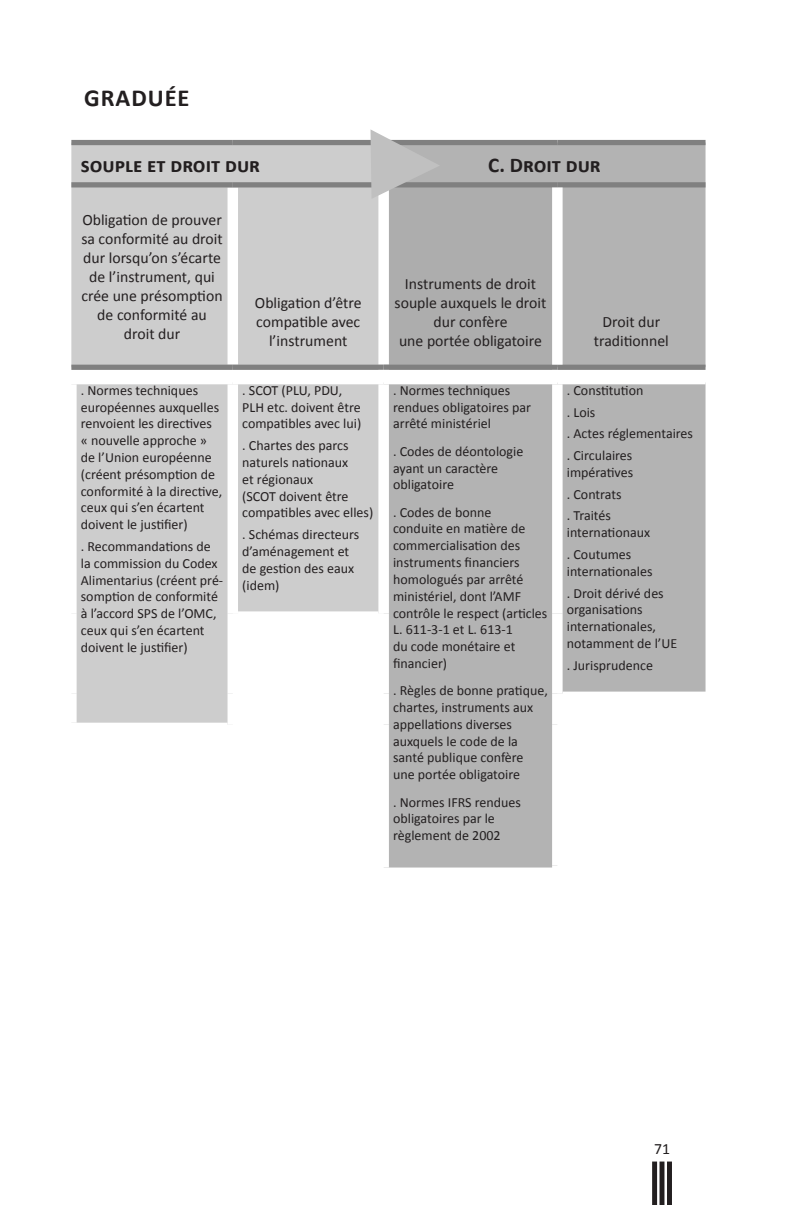
<style>
.page{position:relative;width:808px;height:1205px;background:#fff}
.page>*{position:absolute;margin:0;border:0;box-sizing:border-box;transform-origin:0 0}
.t1{font:700 24.5px "Calibri";letter-spacing:.04em;color:#231f20}
.t2{font:700 21px "Calibri";color:#231f20}
.t3{font:15.75px/18.9px "Calibri";color:#231f20;text-align:center}
.t4{font:14px/16.8px "Calibri";color:#231f20}
.s1{color:#fff}
</style>
<div class="page">
<div style="left:652px;top:1161px;width:5px;height:44px;background:#231f20"></div>
<div style="left:667px;top:1161px;width:5px;height:44px;background:#231f20"></div>
<div style="left:659px;top:1161px;width:5px;height:44px;background:#231f20"></div>
<svg style="left:71px;top:145px;width:307px;height:577px;background:#d2d2d2"></svg>
<svg style="left:389px;top:145px;width:316px;height:722px;background:#bdbdbd"></svg>
<div style="left:384px;top:185px;width:173px;height:182px;background:#adadad"></div>
<svg style="left:389px;top:370px;width:316px;height:10px"></svg>
<div style="left:71px;top:140px;width:162px;height:5px;background:#808080"></div>
<div style="left:233px;top:140px;width:151px;height:5px;background:#808080"></div>
<div style="left:227px;top:187px;width:11px;height:177px;background:#fff"></div>
<div style="left:378px;top:187px;width:11px;height:177px;background:#fff"></div>
<div style="left:71px;top:182px;width:162px;height:5px;background:#808080"></div>
<div style="left:233px;top:182px;width:151px;height:5px;background:#808080"></div>
<div style="left:227px;top:370px;width:11px;height:10px;background:#fff"></div>
<div style="left:71px;top:364px;width:162px;height:6px;background:#808080"></div>
<div style="left:233px;top:364px;width:151px;height:6px;background:#808080"></div>
<div style="left:384px;top:364px;width:173px;height:6px;background:#808080"></div>
<div style="left:552px;top:370px;width:10px;height:10px;background:#fff"></div>
<div style="left:66px;top:384px;width:11px;height:229px;background:#fff"></div>
<div style="left:66px;top:613px;width:11px;height:80px;background:#fff"></div>
<div style="left:66px;top:693px;width:11px;height:29px;background:#fff"></div>
<div style="left:227px;top:384px;width:11px;height:229px;background:#fff"></div>
<div style="left:227px;top:613px;width:11px;height:80px;background:#fff"></div>
<div style="left:227px;top:693px;width:11px;height:31px;background:#fff"></div>
<hr style="left:66px;top:380px;width:167px;height:4px;background:#fff">
<hr style="left:233px;top:380px;width:151px;height:4px;background:#fff">
<hr style="left:384px;top:380px;width:173px;height:4px;background:#fff">
<svg style="left:238px;top:611px;width:140px;height:4px"></svg>
<svg style="left:72px;top:722px;width:155px;height:1px"></svg>
<div style="left:552px;top:693px;width:10px;height:31px;background:#fff"></div>
<div style="left:552px;top:724px;width:10px;height:141px;background:#fff"></div>
<div style="left:700px;top:695px;width:11px;height:29px;background:#fff"></div>
<div style="left:700px;top:724px;width:11px;height:141px;background:#fff"></div>
<hr style="left:552px;top:865px;width:159px;height:4px;background:#fff">
<div style="left:384px;top:140px;width:173px;height:5px;background:#808080"></div>
<div style="left:557px;top:140px;width:148px;height:5px;background:#808080"></div>
<div style="left:384px;top:182px;width:173px;height:5px;background:#808080"></div>
<div style="left:557px;top:182px;width:148px;height:5px;background:#808080"></div>
<div style="left:557px;top:364px;width:148px;height:6px;background:#808080"></div>
<div style="left:552px;top:187px;width:10px;height:177px;background:#fff"></div>
<hr style="left:557px;top:380px;width:148px;height:4px;background:#fff">
<svg style="left:562px;top:691px;width:144px;height:4px"></svg>
<div style="left:552px;top:384px;width:10px;height:229px;background:#fff"></div>
<div style="left:552px;top:613px;width:10px;height:80px;background:#fff"></div>
<svg style="left:364px;top:129px;width:84px;height:75px"></svg>
<p class="t1" style="left:66px;top:82px;width:125px"><span class="s1">.</span> GRADUÉE</p>
<p class="t2" style="left:81px;top:152px;width:181px">souple et droit dur</p>
<p class="t2" style="left:488px;top:152px;width:114px">C. Droit dur</p>
<p class="t3" style="left:81px;top:210px;width:143px">Obligation de prouver sa conformité au droit dur lorsqu’on s’écarte de l’instrument, qui crée une présomption de conformité au droit dur</p>
<p class="t4" style="left:81px;top:381px;width:143px">. Normes techniques européennes auxquelles renvoient les directives « nouvelle approche » de l’Union européenne (créent présomption de conformité à la directive, ceux qui s’en écartent doivent le justifier)</p>
<p class="t4" style="left:81px;top:537px;width:144px">. Recommandations de la commission du Codex<br>Alimentarius (créent pré&shy;somption de conformité à l’accord SPS de l’OMC, ceux qui s’en écartent doivent le justifier)</p>
<p class="t3" style="left:255px;top:292px;width:108px">Obligation d’être compatible avec l’instrument</p>
<p class="t4" style="left:242px;top:381px;width:120px">. SCOT (PLU, PDU,<br>PLH etc. doivent être compatibles avec lui)</p>
<p class="t4" style="left:242px;top:436px;width:133px">. Chartes des parcs naturels nationaux<br>et régionaux<br>(SCOT doivent être compatibles avec elles)</p>
<p class="t4" style="left:242px;top:525px;width:119px">. Schémas directeurs d’aménagement et de gestion des eaux (idem)</p>
<p class="t3" style="left:394px;top:273px;width:153px">Instruments de droit souple auxquels le droit dur confère</p>
<p class="t3" style="left:399px;top:330px;width:144px">une portée obligatoire</p>
<p class="t4" style="left:393px;top:381px;width:139px">. Normes techniques rendues obligatoires par arrêté ministériel</p>
<p class="t4" style="left:393px;top:442px;width:132px">. Codes de déontologie ayant un caractère obligatoire</p>
<p class="t4" style="left:393px;top:503px;width:156px">. Codes de bonne<br>conduite en matière de commercialisation des instruments financiers homologués par arrêté ministériel, dont l’AMF contrôle le respect (articles<br>L. 611-3-1 et L. 613-1<br>du code monétaire et financier)</p>
<p class="t4" style="left:393px;top:681px;width:156px">. Règles de bonne pratique, chartes, instruments aux appellations diverses auxquels le code de la santé publique confère une portée obligatoire</p>
<p class="t4" style="left:393px;top:793px;width:129px">. Normes IFRS rendues obligatoires par le règlement de 2002</p>
<p class="t3" style="left:602px;top:311px;width:59px">Droit dur</p>
<p class="t3" style="left:594px;top:330px;width:76px">traditionnel</p>
<p class="t4" style="left:567px;top:381px;width:78px">. Constitution</p>
<p class="t4" style="left:567px;top:403px;width:30px">. Lois</p>
<p class="t4" style="left:567px;top:425px;width:128px">. Actes réglementaires</p>
<p class="t4" style="left:567px;top:446px;width:68px">. Circulaires impératives</p>
<p class="t4" style="left:567px;top:485px;width:56px">. Contrats</p>
<p class="t4" style="left:567px;top:507px;width:85px">. Traités internationaux</p>
<p class="t4" style="left:567px;top:545px;width:87px">. Coutumes internationales</p>
<p class="t4" style="left:567px;top:584px;width:112px">. Droit dérivé des organisations internationales, notamment de l’UE</p>
<p class="t4" style="left:567px;top:656px;width:88px">. Jurisprudence</p>
<p class="t3" style="left:654px;top:1139px;width:17px">71</p>
</div>
